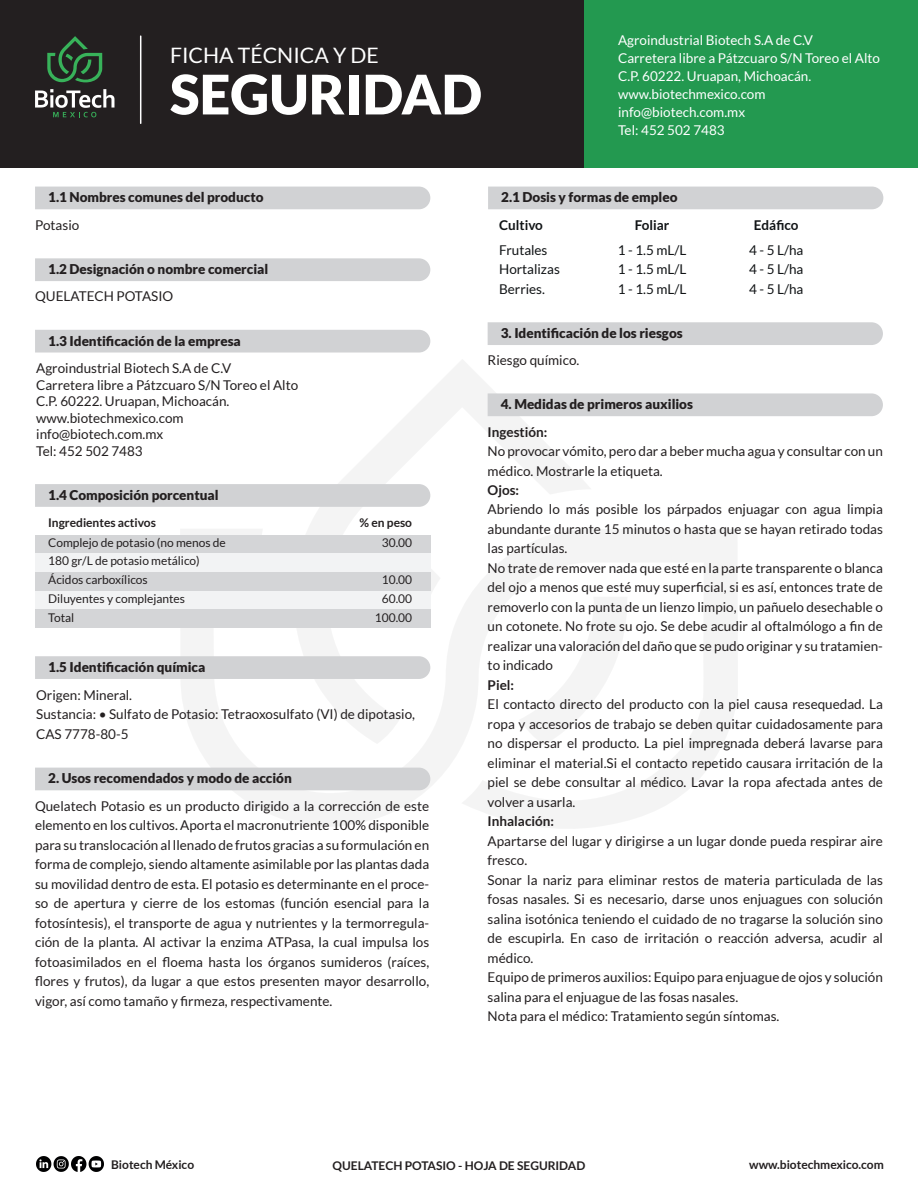
<style>
.page{position:relative;width:918px;height:1188px;background:#fff}
.page>*{position:absolute;margin:0;border:0;box-sizing:border-box;transform-origin:0 0}
.t1{font:900 54.6px "Lato";color:#fff}
.t2{font:21.3px "Lato";color:#fff}
.t3{font:13.5px/19.5px "Lato";color:#231f20}
.t4{font:900 13.5px "Lato";color:#231f20}
.t5{font:13.5px/18px "Lato";color:#fff}
.t6{font:13.5px/19.5px "Lato";color:#111416;text-align:justify}
.t7{font:700 13.5px "Lato";color:#231f20}
.t8{font:700 13.5px "Lato";color:#111416}
.t9{font:12px/18.8px "Lato";color:#231f20}
.t10{font:700 12px "Lato";color:#231f20}
</style>
<div class="page">
<svg style="left:309px;top:360px;width:281px;height:169px"></svg>
<svg style="left:180px;top:529px;width:557px;height:299px"></svg>
<svg style="left:519px;top:597px;width:109px;height:148px"></svg>
<div style="left:0;top:0;width:584px;height:168px;background:#231f20"></div>
<div style="left:584px;top:0;width:334px;height:168px;background:#239950"></div>
<svg style="left:35px;top:89px;width:79px;height:28px"></svg>
<svg style="left:47px;top:36px;width:55px;height:47px"></svg>
<hr style="left:140px;top:36px;width:1px;height:87px;background:#fff">
<div style="left:35px;top:187px;width:395px;height:22px;background:#d1d2d4"></div>
<div style="left:35px;top:656px;width:395px;height:23px;background:#d1d2d4"></div>
<div style="left:35px;top:258px;width:395px;height:23px;background:#d1d2d4"></div>
<div style="left:35px;top:484px;width:395px;height:23px;background:#d1d2d4"></div>
<div style="left:35px;top:330px;width:395px;height:23px;background:#d1d2d4"></div>
<div style="left:35px;top:768px;width:395px;height:22px;background:#d1d2d4"></div>
<div style="left:488px;top:393px;width:395px;height:23px;background:#d1d2d4"></div>
<div style="left:488px;top:322px;width:395px;height:23px;background:#d1d2d4"></div>
<div style="left:35px;top:535px;width:395px;height:19px;background:#d4d5d7"></div>
<div style="left:35px;top:554px;width:395px;height:18px;background:#f2f3f4"></div>
<div style="left:35px;top:591px;width:395px;height:18px;background:#f2f3f4"></div>
<div style="left:35px;top:572px;width:395px;height:19px;background:#d4d5d7"></div>
<div style="left:35px;top:609px;width:395px;height:19px;background:#d4d5d7"></div>
<img style="left:36px;top:1157px;width:67px;height:15px">
<div style="left:488px;top:187px;width:395px;height:22px;background:#d1d2d4"></div>
<h2 class="t2" style="left:170px;top:44px;width:210px">FICHA TÉCNICA Y DE</h2>
<h1 class="t1" style="left:170px;top:62px;width:313px">SEGURIDAD</h1>
<p class="t5" style="left:618px;top:31px;width:264px">Agroindustrial Biotech S.A de C.V<br>Carretera libre a Pátzcuaro S/N Toreo el Alto<br>C.P. 60222. Uruapan, Michoacán. www.biotechmexico.com info@biotech.com.mx<br>Tel: 452 502 7483</p>
<p class="t4" style="left:48px;top:189px;width:217px">1.1 Nombres comunes del producto</p>
<p class="t3" style="left:35px;top:215px;width:46px">Potasio</p>
<p class="t4" style="left:48px;top:261px;width:222px">1.2 Designación o nombre comercial</p>
<p class="t3" style="left:35px;top:287px;width:140px">QUELATECH POTASIO</p>
<p class="t4" style="left:501px;top:189px;width:178px">2.1 Dosis y formas de empleo</p>
<p class="t8" style="left:499px;top:217px;width:45px">Cultivo</p>
<p class="t6" style="left:499px;top:240px;width:62px;text-align:left">Frutales<br>Hortalizas<br>Berries.</p>
<p class="t8" style="left:635px;top:217px;width:36px">Foliar</p>
<p class="t6" style="left:618px;top:240px;width:70px">1 - 1.5 mL/L 1 - 1.5 mL/L 1 - 1.5 mL/L</p>
<p class="t8" style="left:754px;top:217px;width:46px">Edáfico</p>
<p class="t6" style="left:749px;top:240px;width:56px">4 - 5 L/ha 4 - 5 L/ha 4 - 5 L/ha</p>
<p class="t4" style="left:48px;top:333px;width:194px">1.3 Identificación de la empresa</p>
<p class="t3" style="left:36px;top:360px;width:264px;line-height:16.5px">Agroindustrial Biotech S.A de C.V<br>Carretera libre a Pátzcuaro S/N Toreo el Alto<br>C.P. 60222. Uruapan, Michoacán. www.biotechmexico.com info@biotech.com.mx<br>Tel: 452 502 7483</p>
<p class="t4" style="left:48px;top:487px;width:172px">1.4 Composición porcentual</p>
<p class="t10" style="left:48px;top:515px;width:109px">Ingredientes activos</p>
<p class="t10" style="left:360px;top:515px;width:54px">% en peso</p>
<p class="t9" style="left:48px;top:533px;width:179px">Complejo de potasio (no menos de<br>180 gr/L de potasio metálico)<br>Ácidos carboxílicos<br>Diluyentes y complejantes<br>Total</p>
<p class="t9" style="left:382px;top:533px;width:32px">30.00</p>
<p class="t9" style="left:375px;top:570px;width:39px;text-align:center">10.00<br>60.00<br>100.00</p>
<p class="t4" style="left:48px;top:659px;width:159px">1.5 Identificación química</p>
<p class="t3" style="left:36px;top:685px;width:380px">Origen: Mineral.<br>Sustancia: • Sulfato de Potasio: Tetraoxosulfato (VI) de dipotasio,<br>CAS 7778-80-5</p>
<p class="t4" style="left:48px;top:770px;width:245px">2. Usos recomendados y modo de acción</p>
<p class="t3" style="left:35px;top:796px;width:396px;text-align:justify">Quelatech Potasio es un producto dirigido a la corrección de este elemento en los cultivos. Aporta el macronutriente 100% disponible para su translocación al llenado de frutos gracias a su formulación en forma de complejo, siendo altamente asimilable por las plantas dada su movilidad dentro de esta. El potasio es determinante en el proce&shy;so de apertura y cierre de los estomas (función esencial para la fotosíntesis), el transporte de agua y nutrientes y la termorregula&shy;ción de la planta. Al activar la enzima ATPasa, la cual impulsa los fotoasimilados en el floema hasta los órganos sumideros (raíces, flores y frutos), da lugar a que estos presenten mayor desarrollo, vigor, así como tamaño y firmeza, respectivamente.</p>
<p class="t4" style="left:501px;top:325px;width:183px">3. Identificación de los riesgos</p>
<p class="t3" style="left:488px;top:351px;width:93px">Riesgo químico.</p>
<p class="t4" style="left:501px;top:396px;width:194px">4. Medidas de primeros auxilios</p>
<p class="t7" style="left:488px;top:424px;width:61px">Ingestión:</p>
<p class="t3" style="left:488px;top:441px;width:397px">No provocar vómito, pero dar a beber mucha agua y consultar con un médico. Mostrarle la etiqueta.</p>
<p class="t7" style="left:488px;top:482px;width:33px">Ojos:</p>
<p class="t3" style="left:488px;top:500px;width:397px">Abriendo lo más posible los párpados enjuagar con agua limpia abundante durante 15 minutos o hasta que se hayan retirado todas las partículas.<br>No trate de remover nada que esté en la parte transparente o blanca del ojo a menos que esté muy superficial, si es así, entonces trate de removerlo con la punta de un lienzo limpio, un pañuelo desechable o un cotonete. No frote su ojo. Se debe acudir al oftalmólogo a fin de realizar una valoración del daño que se pudo originar y su tratamien&shy;to indicado</p>
<p class="t7" style="left:488px;top:677px;width:28px">Piel:</p>
<p class="t3" style="left:488px;top:695px;width:397px;text-align:justify">El contacto directo del producto con la piel causa resequedad. La ropa y accesorios de trabajo se deben quitar cuidadosamente para no dispersar el producto. La piel impregnada deberá lavarse para eliminar el material.Si el contacto repetido causara irritación de la piel se debe consultar al médico. Lavar la ropa afectada antes de volver a usarla.</p>
<p class="t7" style="left:488px;top:814px;width:68px">Inhalación:</p>
<p class="t3" style="left:488px;top:831px;width:397px">Apartarse del lugar y dirigirse a un lugar donde pueda respirar aire fresco.<br>Sonar la nariz para eliminar restos de materia particulada de las fosas nasales. Si es necesario, darse unos enjuagues con solución salina isotónica teniendo el cuidado de no tragarse la solución sino de escupirla. En caso de irritación o reacción adversa, acudir al médico.<br>Equipo de primeros auxilios: Equipo para enjuague de ojos y solución salina para el enjuague de las fosas nasales.<br>Nota para el médico: Tratamiento según síntomas.</p>
<p class="t10" style="left:111px;top:1158px;width:84px">Biotech México</p>
<p class="t10" style="left:333px;top:1158px;width:254px">QUELATECH POTASIO - HOJA DE SEGURIDAD</p>
<p class="t10" style="left:749px;top:1158px;width:136px">www.biotechmexico.com</p>
</div>
